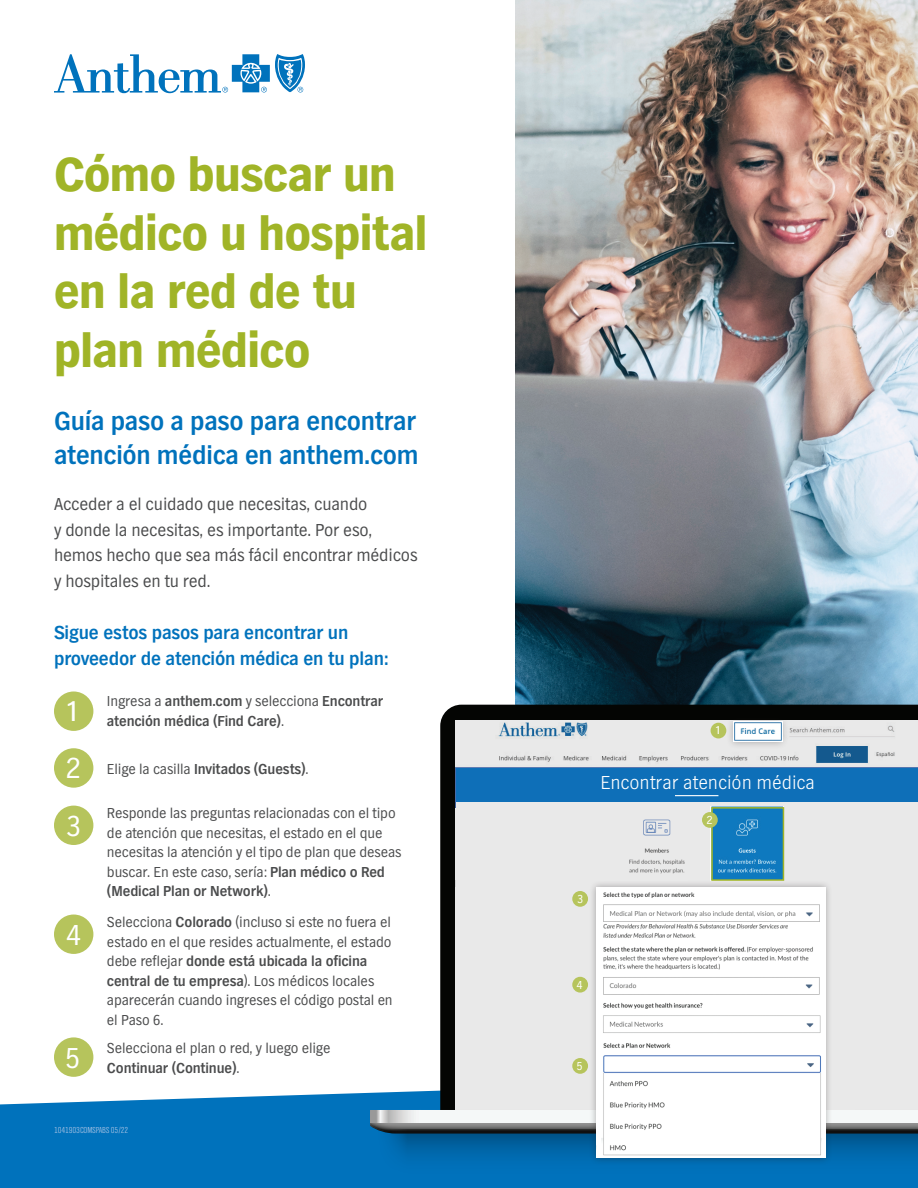
<style>
.page{position:relative;width:918px;height:1188px;background:#fff}
.page>*{position:absolute;margin:0;border:0;box-sizing:border-box;transform-origin:0 0}
.t1{font:900 49.5px/58.5px "TV Nord EF";letter-spacing:-.01em;color:#a0b427}
.t2{font:30px/57.3px "TV Nord EF";color:#fff}
.t3{font:30px "Acumin Pro";color:#fff}
.t4{font:700 27px/34.5px "TV Nord EF";letter-spacing:-.01em;color:#0072bc}
.t5{font:700 19.5px/25.5px "TV Nord EF";letter-spacing:-.01em;color:#0072bc}
.t6{font:300 19.5px "TV Nord EF";color:#fff}
.t7{font:18px/25.5px "TV Nord EF";letter-spacing:-.01em;color:#4b4c4d}
.t8{font:15px/19.5px "TV Nord EF";letter-spacing:-.01em;color:#4b4c4d}
.t9{font:700 15px/19.5px "TV Nord EF";letter-spacing:-.01em;color:#4b4c4d}
.t10{font:12px "TV Nord EF";color:#fff}
.t11{font:12px "Acumin Pro";color:#fff}
.t12{font:9px "TV Nord EF Light Con";letter-spacing:-.02em;color:#aec5e5}
.s1{font-weight:400}
.s2{font-weight:700}
</style>
<div class="page">
<img style="left:516px;top:0;width:402px;height:705px">
<div style="left:54px;top:691px;width:39px;height:40px;background:#b6c45c;border-radius:50%"></div>
<div style="left:54px;top:748px;width:39px;height:40px;background:#b6c45c;border-radius:50%"></div>
<div style="left:54px;top:806px;width:39px;height:39px;background:#b6c45c;border-radius:50%"></div>
<div style="left:54px;top:915px;width:39px;height:39px;background:#b6c45c;border-radius:50%"></div>
<div style="left:54px;top:1037px;width:39px;height:40px;background:#b6c45c;border-radius:50%"></div>
<svg style="left:54px;top:54px;width:251px;height:39px"></svg>
<svg style="left:0;top:1076px;width:918px;height:112px;fill:#0072bc"></svg>
<svg style="left:440px;top:705px;width:478px;height:405px;background:#0b0c0a"></svg>
<img style="left:370px;top:1124px;width:548px;height:8px">
<svg style="left:370px;top:1110px;width:548px;height:14px"></svg>
<svg style="left:374px;top:1129px;width:544px;height:52px;background:#0164a5"></svg>
<div style="left:455px;top:720px;width:463px;height:390px;background:#e9e9e9"></div>
<div style="left:711px;top:723px;width:15px;height:15px;background:#b6c45c;border-radius:50%"></div>
<div style="left:726px;top:715px;width:63px;height:34px;background:#231f20;opacity:.29"></div>
<img style="left:734px;top:722px;width:48px;height:20px">
<div style="left:572px;top:891px;width:16px;height:16px;background:#b6c45c;border-radius:50%"></div>
<div style="left:572px;top:1058px;width:16px;height:16px;background:#b6c45c;border-radius:50%"></div>
<div style="left:572px;top:977px;width:16px;height:16px;background:#b6c45c;border-radius:50%"></div>
<div style="left:589px;top:880px;width:243px;height:285px;background:#231f20;opacity:.35"></div>
<img style="left:596px;top:887px;width:230px;height:271px">
<img style="left:596px;top:944px;width:228px;height:56px">
<div style="left:596px;top:1000px;width:228px;height:155px;background:#fff"></div>
<div style="left:456px;top:768px;width:462px;height:34px;background:#0e6fb8"></div>
<hr style="left:675px;top:795px;width:43px;height:1px;background:#fff">
<div style="left:597px;top:1128px;width:5px;height:29px;background:#fff"></div>
<div style="left:820px;top:1128px;width:6px;height:29px;background:#fff"></div>
<div style="left:455px;top:802px;width:463px;height:85px;background:#e9e9e9"></div>
<img style="left:711px;top:806px;width:72px;height:72px">
<div style="left:711px;top:807px;width:73px;height:74px;border:2px solid #a0b427"></div>
<div style="left:702px;top:812px;width:16px;height:16px;background:#b6c45c;border-radius:50%"></div>
<img style="left:601px;top:1043px;width:220px;height:115px">
<h1 class="t1" style="left:54px;top:147px;width:375px">Cómo buscar un médico u hospital en la red de tu plan médico</h1>
<h3 class="t4" style="left:54px;top:404px;width:366px">Guía paso a paso para encontrar atención médica en anthem.com</h3>
<p class="t7" style="left:54px;top:492px;width:365px">Acceder a el cuidado que necesitas, cuando<br>y donde la necesitas, es importante. Por eso, hemos hecho que sea más fácil encontrar médicos y hospitales en tu red.</p>
<h3 class="t5" style="left:54px;top:620px;width:336px">Sigue estos pasos para encontrar un proveedor de atención médica en tu plan:</h3>
<h2 class="t3" style="left:67px;top:690px;width:12px">1</h2>
<h2 class="t2" style="left:65px;top:741px;width:18px">2<br>3</h2>
<h2 class="t2" style="left:66px;top:907px;width:17px">4</h2>
<h2 class="t2" style="left:65px;top:1030px;width:17px">5</h2>
<p class="t9" style="left:107px;top:692px;width:278px"><span class="s1">Ingresa a</span> anthem.com <span class="s1">y selecciona</span> Encontrar atención médica (Find Care)<span class="s1">.</span></p>
<p class="t9" style="left:107px;top:759px;width:203px"><span class="s1">Elige la casilla</span> Invitados (Guests)<span class="s1">.</span></p>
<p class="t8" style="left:107px;top:804px;width:296px">Responde las preguntas relacionadas con el tipo de atención que necesitas, el estado en el que necesitas la atención y el tipo de plan que deseas buscar. En este caso, sería: <span class="s2">Plan médico o Red (Medical Plan or Network)</span>.</p>
<p class="t8" style="left:107px;top:913px;width:287px">Selecciona <span class="s2">Colorado</span> (incluso si este no fuera el estado en el que resides actualmente, el estado debe reflejar <span class="s2">donde está ubicada la oficina central de tu empresa</span>). Los médicos locales aparecerán cuando ingreses el código postal en el Paso 6.</p>
<p class="t8" style="left:107px;top:1039px;width:225px">Selecciona el plan o red, y luego elige<br><span class="s2">Continuar (Continue)</span>.</p>
<p class="t12" style="left:54px;top:1125px;width:76px">1041903COMSPABS 05/22</p>
<p class="t11" style="left:716px;top:722px;width:6px">1</p>
<h3 class="t6" style="left:600px;top:772px;width:216px">Encontrar atención médica</h3>
<p class="t10" style="left:707px;top:814px;width:8px">2</p>
<p class="t10" style="left:577px;top:892px;width:8px">3</p>
<p class="t10" style="left:577px;top:978px;width:8px">4</p>
<p class="t10" style="left:577px;top:1059px;width:8px">5</p>
</div>
